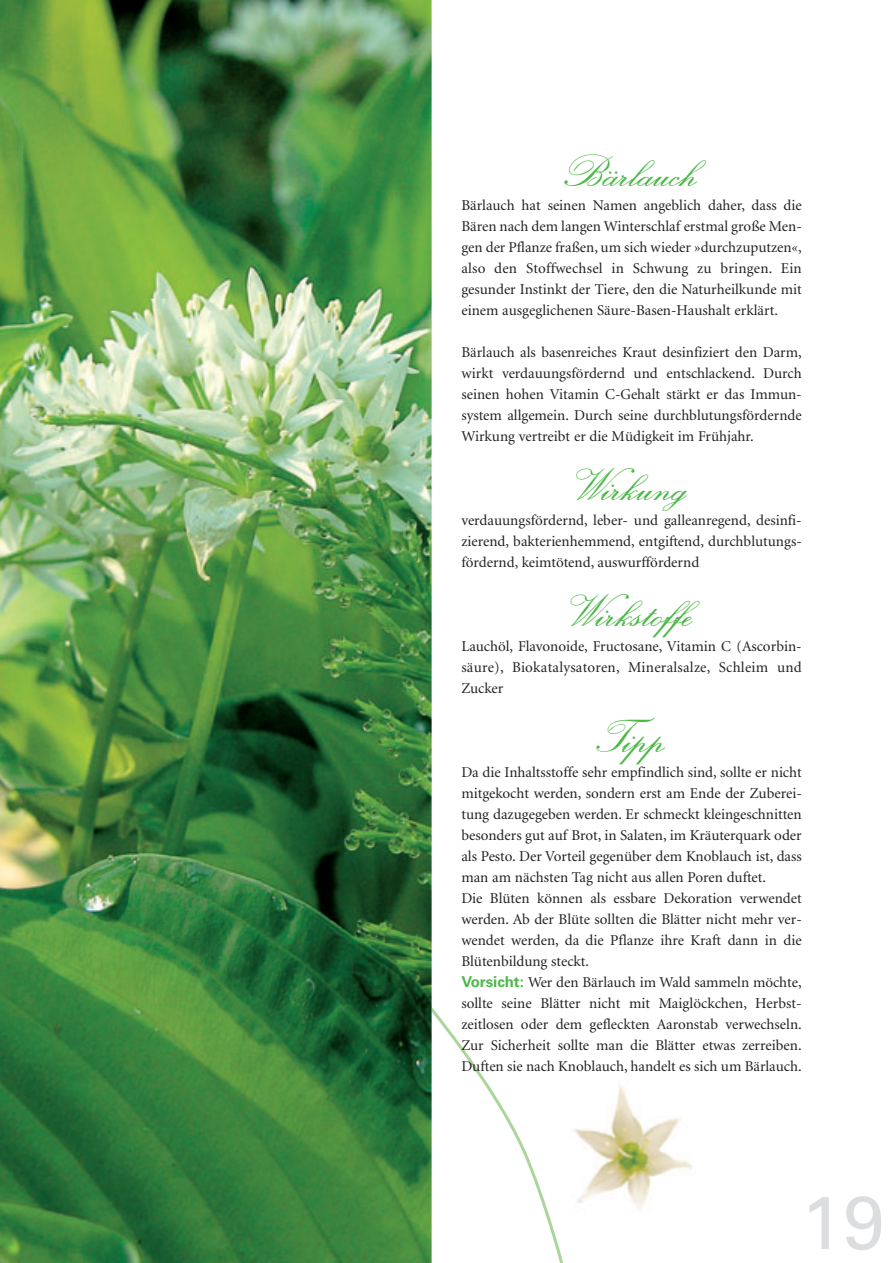
<style>
.page{position:relative;width:893px;height:1263px;background:#fff}
.page>*{position:absolute;margin:0;border:0;box-sizing:border-box;transform-origin:0 0}
.t1{font:75px "Univers";color:#dcdddf}
.t2{font:45px "Exmouth";color:#4cb848}
.t3{font:15px/21px "Minion";color:#231f20;text-align:justify}
.s1{font-family:"Univers";font-weight:700;color:#4cb848}
</style>
<div class="page">
<svg style="left:431px;top:781px;width:132px;height:482px"></svg>
<img style="left:573px;top:1085px;width:120px;height:124px">
<img style="left:0;top:0;width:431px;height:1263px">
<h2 class="t2" style="left:561px;top:144px;width:142px">Barlauch</h2>
<h2 class="t2" style="left:612px;top:132px;width:14px">..</h2>
<p class="t3" style="left:461px;top:196px;width:342px">Bärlauch hat seinen Namen angeblich daher, dass die Bären nach dem langen Winterschlaf erstmal große Men&shy;gen der Pflanze fraßen, um sich wieder »durchzuputzen«, also den Stoffwechsel in Schwung zu bringen. Ein gesunder Instinkt der Tiere, den die Naturheilkunde mit einem ausgeglichenen Säure-Basen-Haushalt erklärt.</p>
<p class="t3" style="left:461px;top:343px;width:342px">Bärlauch als basenreiches Kraut desinfiziert den Darm, wirkt verdauungsfördernd und entschlackend. Durch seinen hohen Vitamin C-Gehalt stärkt er das Immun&shy;system allgemein. Durch seine durchblutungsfördernde Wirkung vertreibt er die Müdigkeit im Frühjahr.</p>
<h2 class="t2" style="left:571px;top:458px;width:122px">Wirkung</h2>
<p class="t3" style="left:461px;top:511px;width:342px">verdauungsfördernd, leber- und galleanregend, desinfi&shy;zierend, bakterienhemmend, entgiftend, durchblutungs&shy;fördernd, keimtötend, auswurffördernd</p>
<h2 class="t2" style="left:565px;top:584px;width:151px">Wirkstoffe</h2>
<p class="t3" style="left:461px;top:637px;width:342px">Lauchöl, Flavonoide, Fructosane, Vitamin C (Ascorbin&shy;säure), Biokatalysatoren, Mineralsalze, Schleim und Zucker</p>
<h2 class="t2" style="left:593px;top:710px;width:78px">Tipp</h2>
<p class="t3" style="left:461px;top:763px;width:342px;text-align:left">Da die Inhaltsstoffe sehr empfindlich sind, sollte er nicht mitgekocht werden, sondern erst am Ende der Zuberei&shy;tung dazugegeben werden. Er schmeckt kleingeschnitten besonders gut auf Brot, in Salaten, im Kräuterquark oder als Pesto. Der Vorteil gegenüber dem Knoblauch ist, dass man am nächsten Tag nicht aus allen Poren duftet.<br>Die Blüten können als essbare Dekoration verwendet werden. Ab der Blüte sollten die Blätter nicht mehr ver&shy;wendet werden, da die Pflanze ihre Kraft dann in die Blütenbildung steckt.<br><span class="s1">Vorsicht:</span> Wer den Bärlauch im Wald sammeln möchte, sollte seine Blätter nicht mit Maiglöckchen, Herbst&shy;zeitlosen oder dem gefleckten Aaronstab verwechseln.<br>Zur Sicherheit sollte man die Blätter etwas zerreiben.<br>Duften sie nach Knoblauch, handelt es sich um Bärlauch.</p>
<h1 class="t1" style="left:801px;top:1195px;width:85px">19</h1>
</div>
